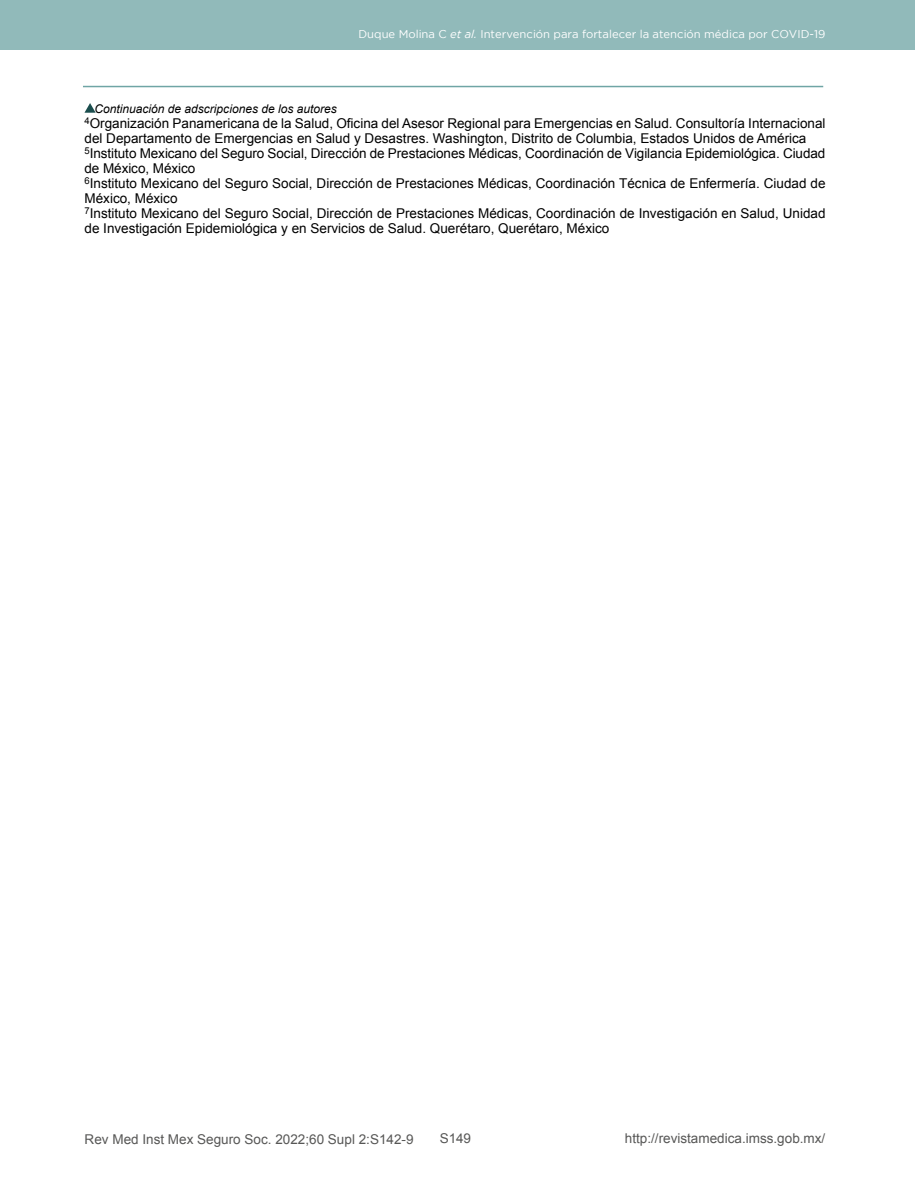
<style>
.page{position:relative;width:915px;height:1191px;background:#fff}
.page>*{position:absolute;margin:0;border:0;box-sizing:border-box;transform-origin:0 0}
.t1{font:13.5px/15px "Arial";color:#000}
.t2{font:13.5px "Arial";color:#575756}
.t3{font:italic 12px "Arial";color:#000}
.t4{font:11.25px "Gotham";color:#fff}
.s1{font-style:italic}
</style>
<div class="page">
<div style="left:0;top:0;width:914px;height:50px;background:#91baba"></div>
<hr style="left:83px;top:86px;width:740px;height:1px;background:#6fa5a5">
<svg style="left:84px;top:103px;width:12px;height:10px"></svg>
<p class="t4" style="left:358px;top:28px;width:468px">Duque Molina C <span class="s1">et al.</span> Intervención para fortalecer la atención médica por COVID-19</p>
<p class="t3" style="left:94px;top:101px;width:244px">Continuación de adscripciones de los autores</p>
<p class="t1" style="left:84px;top:116px;width:742px"><sup>4</sup>Organización Panamericana de la Salud, Oficina del Asesor Regional para Emergencias en Salud. Consultoría Internacional del Departamento de Emergencias en Salud y Desastres. Washington, Distrito de Columbia, Estados Unidos de América <sup>5</sup>Instituto Mexicano del Seguro Social, Dirección de Prestaciones Médicas, Coordinación de Vigilancia Epidemiológica. Ciudad de México, México<br><sup>6</sup>Instituto Mexicano del Seguro Social, Dirección de Prestaciones Médicas, Coordinación Técnica de Enfermería. Ciudad de México, México<br><sup>7</sup>Instituto Mexicano del Seguro Social, Dirección de Prestaciones Médicas, Coordinación de Investigación en Salud, Unidad de Investigación Epidemiológica y en Servicios de Salud. Querétaro, Querétaro, México</p>
<p class="t2" style="left:85px;top:1130px;width:330px">Rev Med Inst Mex Seguro Soc. 2022;60 Supl 2:S142-9</p>
<p class="t2" style="left:439px;top:1129px;width:33px">S149</p>
<p class="t2" style="left:624px;top:1129px;width:202px">http://revistamedica.imss.gob.mx/</p>
</div>
